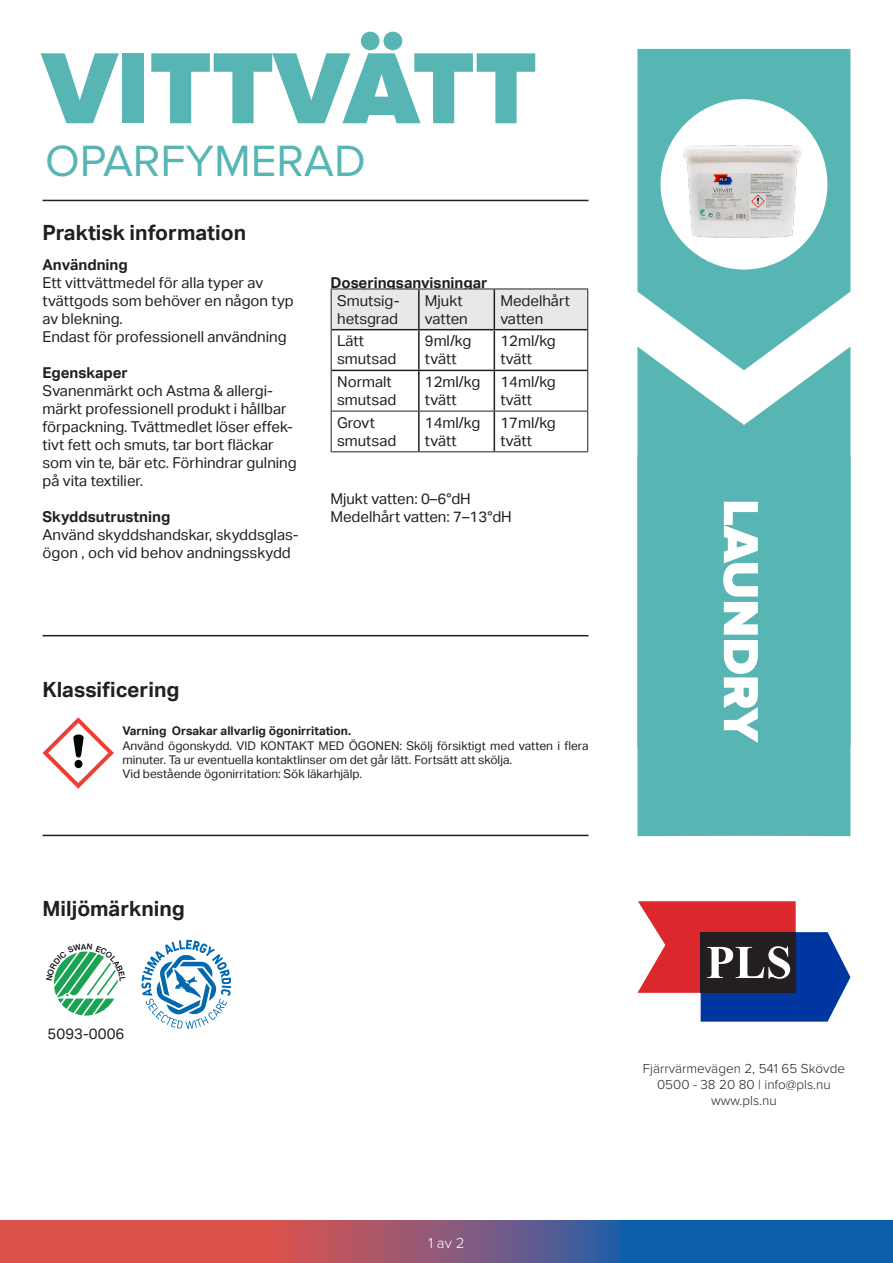
<style>
.page{position:relative;width:893px;height:1263px;background:#fff}
.page>*{position:absolute;margin:0;border:0;box-sizing:border-box;transform-origin:0 0}
.t1{font:900 104.85px "Proxima Nova";color:#57b5b3}
.t2{font:900 51px "Proxima Nova";letter-spacing:-.005em;color:#fff}
.t3{font:45.45px "Proxima Nova";color:#57b5b3}
.t4{font:700 21px "Aktiv Grotesk";color:#231f20}
.t5{font:15px/18px "Aktiv Grotesk";color:#231f20}
.t6{font:700 15px "Aktiv Grotesk";color:#231f20}
.t7{font:300 15px "Proxima Nova";color:#fff}
.t8{font:300 13.5px "Proxima Nova";color:#231f20}
.t9{font:12px/14.4px "Aktiv Grotesk";color:#231f20}
.t10{font:700 12px "Aktiv Grotesk";color:#231f20}
</style>
<div class="page">
<svg style="left:637px;top:901px;width:213px;height:121px"></svg>
<hr style="left:43px;top:200px;width:545px;height:1px;background:#231f20">
<svg style="left:637px;top:49px;width:213px;height:298px;background:#68bcbb"></svg>
<svg style="left:637px;top:347px;width:213px;height:108px;fill:#57b5b3"></svg>
<div style="left:637px;top:455px;width:213px;height:381px;background:#57b5b3"></div>
<div style="left:660px;top:99px;width:167px;height:171px;background:#fff;border-radius:50%"></div>
<svg style="left:0;top:1220px;width:893px;height:43px;background:#7b577a"></svg>
<hr style="left:43px;top:835px;width:545px;height:1px;background:#231f20">
<hr style="left:43px;top:635px;width:545px;height:1px;background:#231f20">
<div style="left:332px;top:290px;width:255px;height:39px;background:#e8e9e7"></div>
<svg style="left:332px;top:371px;width:255px;height:80px"></svg>
<hr style="left:418px;top:289px;width:2px;height:40px;background:#231f20">
<hr style="left:494px;top:289px;width:1px;height:40px;background:#231f20">
<hr style="left:332px;top:329px;width:87px;height:1px;background:#231f20">
<hr style="left:419px;top:329px;width:75px;height:1px;background:#231f20">
<hr style="left:418px;top:330px;width:2px;height:40px;background:#231f20">
<hr style="left:494px;top:329px;width:93px;height:1px;background:#231f20">
<hr style="left:494px;top:330px;width:1px;height:40px;background:#231f20">
<hr style="left:332px;top:370px;width:87px;height:1px;background:#231f20">
<hr style="left:419px;top:370px;width:75px;height:1px;background:#231f20">
<hr style="left:418px;top:371px;width:2px;height:40px;background:#231f20">
<hr style="left:494px;top:370px;width:93px;height:1px;background:#231f20">
<hr style="left:494px;top:371px;width:1px;height:40px;background:#231f20">
<hr style="left:418px;top:411px;width:2px;height:40px;background:#231f20">
<hr style="left:494px;top:411px;width:1px;height:40px;background:#231f20">
<hr style="left:331px;top:289px;width:88px;height:1px;background:#231f20">
<hr style="left:331px;top:289px;width:1px;height:41px;background:#231f20">
<hr style="left:419px;top:289px;width:75px;height:1px;background:#231f20">
<hr style="left:494px;top:289px;width:94px;height:1px;background:#231f20">
<hr style="left:587px;top:289px;width:1px;height:41px;background:#231f20">
<hr style="left:331px;top:330px;width:1px;height:40px;background:#231f20">
<hr style="left:587px;top:330px;width:1px;height:40px;background:#231f20">
<hr style="left:331px;top:370px;width:1px;height:41px;background:#231f20">
<hr style="left:587px;top:370px;width:1px;height:41px;background:#231f20">
<hr style="left:331px;top:411px;width:88px;height:1px;background:#231f20">
<hr style="left:331px;top:411px;width:1px;height:40px;background:#231f20">
<hr style="left:419px;top:411px;width:75px;height:1px;background:#231f20">
<hr style="left:494px;top:411px;width:94px;height:1px;background:#231f20">
<hr style="left:587px;top:411px;width:1px;height:40px;background:#231f20">
<hr style="left:331px;top:451px;width:88px;height:1px;background:#231f20">
<hr style="left:419px;top:451px;width:75px;height:1px;background:#231f20">
<hr style="left:494px;top:451px;width:94px;height:1px;background:#231f20">
<svg style="left:141px;top:940px;width:90px;height:88px"></svg>
<img style="left:679px;top:145px;width:123px;height:95px">
<svg style="left:43px;top:717px;width:71px;height:72px"></svg>
<svg style="left:53px;top:951px;width:65px;height:64px"></svg>
<p class="t1" style="left:43px;top:28px;width:496px">VITTVÄTT</p>
<p class="t3" style="left:45px;top:135px;width:322px">OPARFYMERAD</p>
<p class="t4" style="left:43px;top:220px;width:205px">Praktisk information</p>
<p class="t6" style="left:43px;top:256px;width:87px">Användning</p>
<p class="t5" style="left:43px;top:274px;width:222px">Ett vittvättmedel för alla typer av</p>
<p class="t5" style="left:43px;top:292px;width:253px">tvättgods som behöver en någon typ av blekning.</p>
<p class="t5" style="left:43px;top:328px;width:246px">Endast för professionell användning</p>
<p class="t6" style="left:43px;top:364px;width:87px">Egenskaper</p>
<p class="t5" style="left:43px;top:382px;width:256px">Svanenmärkt och Astma &amp; allergi&shy;märkt professionell produkt i hållbar förpackning. Tvättmedlet löser effek&shy;tivt fett och smuts, tar bort fläckar som vin te, bär etc. Förhindrar gulning på vita textilier.</p>
<p class="t6" style="left:43px;top:508px;width:129px">Skyddsutrustning</p>
<p class="t5" style="left:43px;top:526px;width:258px">Använd skyddshandskar, skyddsglas&shy;ögon , och vid behov andningsskydd</p>
<p class="t6" style="left:330px;top:274px;width:159px">Doseringsanvisningar</p>
<p class="t5" style="left:337px;top:291px;width:64px">Smutsig&shy;hetsgrad</p>
<p class="t5" style="left:425px;top:291px;width:44px">Mjukt vatten</p>
<p class="t5" style="left:500px;top:291px;width:71px">Medelhårt vatten</p>
<p class="t5" style="left:337px;top:332px;width:28px">Lätt</p>
<p class="t5" style="left:337px;top:350px;width:61px">smutsad</p>
<p class="t5" style="left:425px;top:332px;width:48px">9ml/kg</p>
<p class="t5" style="left:425px;top:350px;width:33px">tvätt</p>
<p class="t5" style="left:500px;top:332px;width:57px">12ml/kg</p>
<p class="t5" style="left:500px;top:350px;width:33px">tvätt</p>
<p class="t5" style="left:337px;top:373px;width:61px">Normalt smutsad</p>
<p class="t5" style="left:425px;top:373px;width:57px">12ml/kg</p>
<p class="t5" style="left:425px;top:391px;width:33px">tvätt</p>
<p class="t5" style="left:337px;top:414px;width:61px">Grovt smutsad</p>
<p class="t5" style="left:425px;top:414px;width:57px">14ml/kg</p>
<p class="t5" style="left:425px;top:432px;width:33px">tvätt</p>
<p class="t5" style="left:500px;top:373px;width:57px">14ml/kg</p>
<p class="t5" style="left:500px;top:391px;width:33px">tvätt</p>
<p class="t5" style="left:500px;top:414px;width:57px">17ml/kg</p>
<p class="t5" style="left:500px;top:432px;width:33px">tvätt</p>
<p class="t5" style="left:330px;top:490px;width:183px">Mjukt vatten: 0–6°dH<br>Medelhårt vatten: 7–13°dH</p>
<p class="t4" style="left:43px;top:678px;width:139px">Klassificering</p>
<p class="t10" style="left:122px;top:724px;width:230px">Varning Orsakar allvarlig ögonirritation.</p>
<p class="t9" style="left:122px;top:738px;width:468px">Använd ögonskydd. VID KONTAKT MED ÖGONEN: Skölj försiktigt med vatten i flera minuter. Ta ur eventuella kontaktlinser om det går lätt. Fortsätt att skölja.</p>
<p class="t9" style="left:122px;top:767px;width:241px">Vid bestående ögonirritation: Sök läkarhjälp.</p>
<p class="t4" style="left:43px;top:896px;width:144px">Miljömärkning</p>
<p class="t5" style="left:48px;top:1024px;width:78px">5093-0006</p>
<p class="t7" style="left:428px;top:1231px;width:38px">1 av 2</p>
<p class="t2" style="left:770px;top:499px;width:246px;rotate:90deg">LAUNDRY</p>
<p class="t8" style="left:643px;top:1058px;width:204px">Fjärrvärmevägen 2, 541 65 Skövde</p>
<p class="t8" style="left:657px;top:1074px;width:175px">0500 - 38 20 80 | info@pls.nu</p>
<p class="t8" style="left:711px;top:1090px;width:67px">www.pls.nu</p>
</div>
